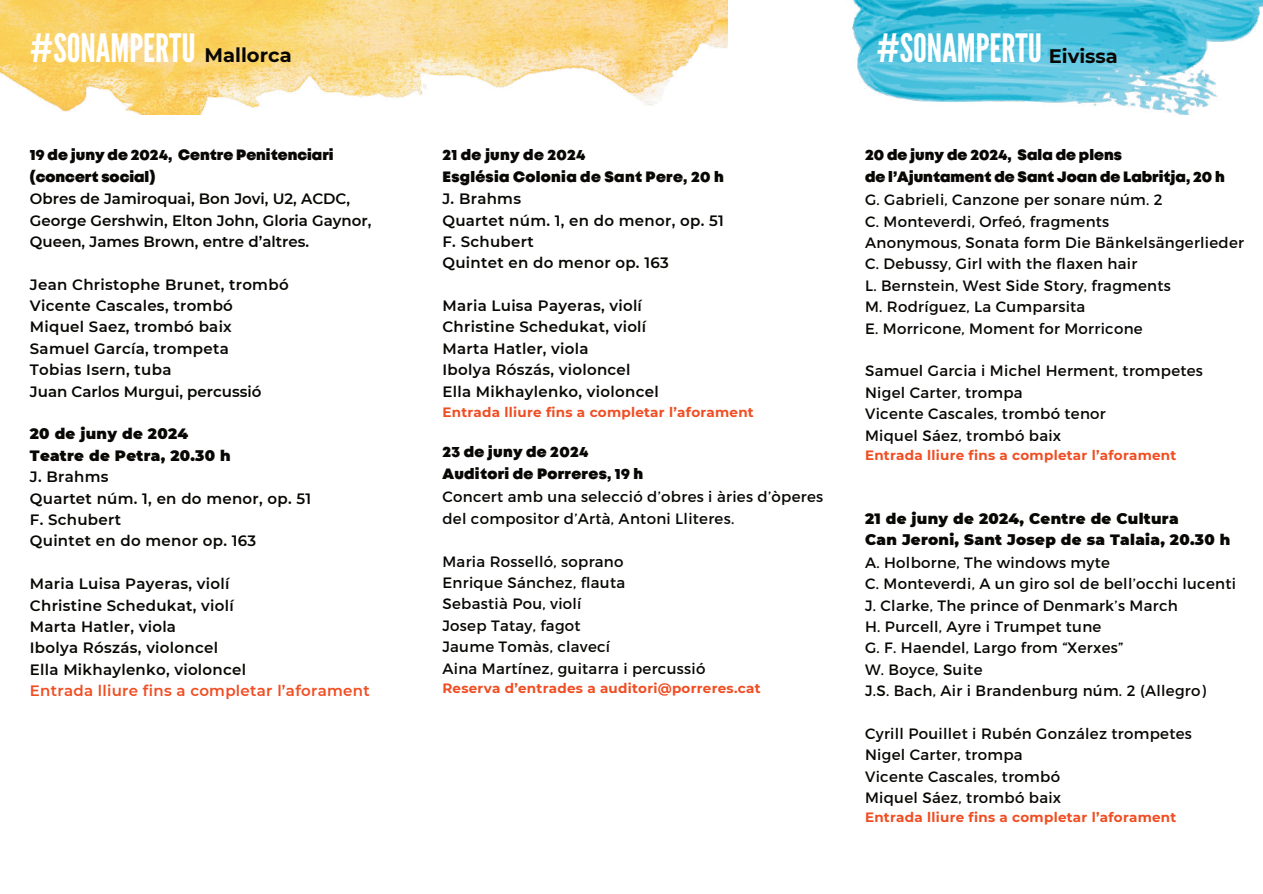
<style>
.page{position:relative;width:1263px;height:894px;background:#fff}
.page>*{position:absolute;margin:0;border:0;box-sizing:border-box;transform-origin:0 0}
.t1{font:39px "League Gothic";color:#fff}
.t2{font:15px/21.3px "Montserrat";letter-spacing:.02em;color:#080704}
.t3{font:600 15px/21.3px "Montserrat";letter-spacing:.02em;color:#080704}
.t4{font:900 15px/21.3px "Mont";color:#080704}
.t5{font:600 15px/21.3px "Montserrat";color:#080704}
.t6{font:900 15px/21.3px "Montserrat";letter-spacing:.02em;color:#080704}
.t7{font:900 15px/21.3px "Mont";letter-spacing:.02em;color:#080704}
.t8{font:600 15px "Montserrat";letter-spacing:.02em;color:#f04d22}
.t9{font:700 13.5px "Montserrat";letter-spacing:.02em;color:#f04d22}
.s1{font-family:"Montserrat";font-weight:700;font-size:19.5px;color:#080704}
</style>
<div class="page">
<img style="left:0;top:0;width:728px;height:114px">
<img style="left:852px;top:0;width:411px;height:114px">
<h1 class="t1" style="left:30px;top:25px;width:263px">#SONAMPERTU <span class="s1">Mallorca</span></h1>
<h1 class="t1" style="left:876px;top:25px;width:243px">#SONAMPERTU <span class="s1">Eivissa</span></h1>
<p class="t4" style="left:30px;top:145px;width:305px">19 de juny de 2024, Centre Penitenciari (concert social)</p>
<p class="t5" style="left:30px;top:187px;width:343px">Obres de Jamiroquai, Bon Jovi, U2, ACDC,<br>George Gershwin, Elton John, Gloria Gaynor,<br>Queen, James Brown, entre d’altres.</p>
<p class="t3" style="left:30px;top:273px;width:260px">Jean Christophe Brunet, trombó<br>Vicente Cascales, trombó<br>Miquel Saez, trombó baix<br>Samuel García, trompeta<br>Tobias Isern, tuba<br>Juan Carlos Murgui, percussió</p>
<p class="t6" style="left:30px;top:422px;width:202px">20 de juny de 2024<br>Teatre de Petra, 20.30 h</p>
<p class="t3" style="left:30px;top:465px;width:283px">J. Brahms<br>Quartet núm. 1, en do menor, op. 51<br>F. Schubert<br>Quintet en do menor op. 163</p>
<p class="t3" style="left:30px;top:572px;width:218px">Maria Luisa Payeras, violí<br>Christine Schedukat, violí<br>Marta Hatler, viola<br>Ibolya Rószás, violoncel<br>Ella Mikhaylenko, violoncel</p>
<p class="t8" style="left:30px;top:680px;width:341px">Entrada lliure fins a completar l’aforament</p>
<p class="t7" style="left:442px;top:145px;width:283px">21 de juny de 2024<br>Església Colonia de Sant Pere, 20 h</p>
<p class="t3" style="left:442px;top:187px;width:283px">J. Brahms<br>Quartet núm. 1, en do menor, op. 51<br>F. Schubert<br>Quintet en do menor op. 163</p>
<p class="t3" style="left:442px;top:294px;width:218px">Maria Luisa Payeras, violí<br>Christine Schedukat, violí<br>Marta Hatler, viola<br>Ibolya Rószás, violoncel<br>Ella Mikhaylenko, violoncel</p>
<p class="t9" style="left:442px;top:402px;width:313px">Entrada lliure fins a completar l’aforament</p>
<p class="t7" style="left:442px;top:442px;width:202px">23 de juny de 2024<br>Auditori de Porreres, 19 h</p>
<p class="t2" style="left:442px;top:486px;width:382px">Concert amb una selecció d’obres i àries d’òperes del compositor d’Artà, Antoni Lliteres.</p>
<p class="t2" style="left:442px;top:550px;width:264px">Maria Rosselló, soprano<br>Enrique Sánchez, flauta<br>Sebastià Pou, violí<br>Josep Tatay, fagot<br>Jaume Tomàs, clavecí<br>Aina Martínez, guitarra i percussió</p>
<p class="t9" style="left:442px;top:678px;width:320px">Reserva d’entrades a auditori@porreres.cat</p>
<p class="t4" style="left:865px;top:145px;width:361px">20 de juny de 2024, Sala de plens<br>de l’Ajuntament de Sant Joan de Labritja, 20 h</p>
<p class="t2" style="left:865px;top:189px;width:381px">G. Gabrieli, Canzone per sonare núm. 2<br>C. Monteverdi, Orfeó, fragments<br>Anonymous, Sonata form Die Bänkelsängerlieder C. Debussy, Girl with the flaxen hair<br>L. Bernstein, West Side Story, fragments<br>M. Rodríguez, La Cumparsita<br>E. Morricone, Moment for Morricone</p>
<p class="t2" style="left:865px;top:360px;width:339px">Samuel Garcia i Michel Herment, trompetes<br>Nigel Carter, trompa<br>Vicente Cascales, trombó tenor<br>Miquel Sáez, trombó baix</p>
<p class="t9" style="left:865px;top:445px;width:313px">Entrada lliure fins a completar l’aforament</p>
<p class="t6" style="left:865px;top:507px;width:367px">21 de juny de 2024, Centre de Cultura<br>Can Jeroni, Sant Josep de sa Talaia, 20.30 h</p>
<p class="t2" style="left:865px;top:551px;width:373px">A. Holborne, The windows myte<br>C. Monteverdi, A un giro sol de bell’occhi lucenti J. Clarke, The prince of Denmark’s March<br>H. Purcell, Ayre i Trumpet tune<br>G. F. Haendel, Largo from “Xerxes”<br>W. Boyce, Suite<br>J.S. Bach, Air i Brandenburg núm. 2 (Allegro)</p>
<p class="t2" style="left:865px;top:722px;width:328px">Cyrill Pouillet i Rubén González trompetes<br>Nigel Carter, trompa<br>Vicente Cascales, trombó<br>Miquel Sáez, trombó baix</p>
<p class="t9" style="left:865px;top:807px;width:313px">Entrada lliure fins a completar l’aforament</p>
</div>
